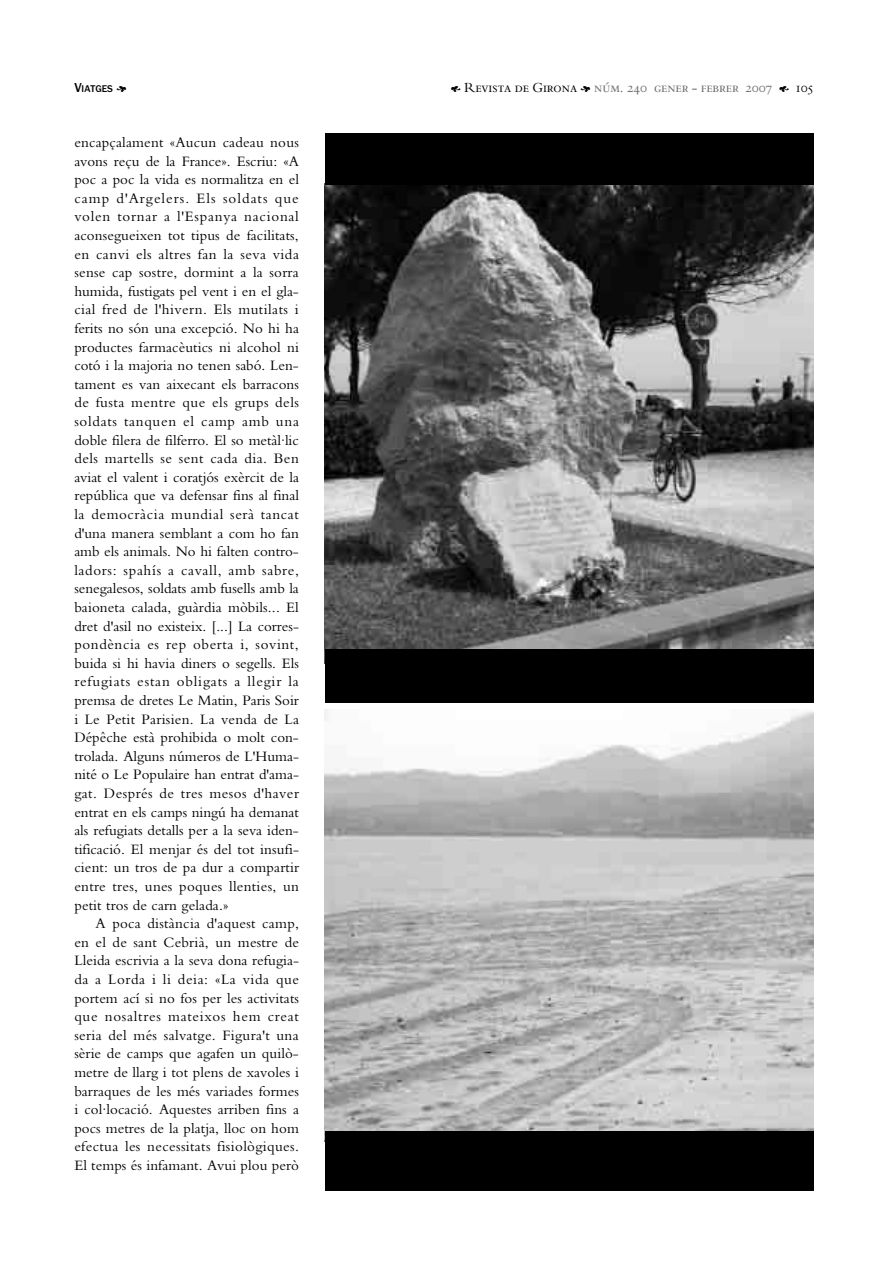
<style>
.page{position:relative;width:893px;height:1263px;background:#fff}
.page>*{position:absolute;margin:0;border:0;box-sizing:border-box;transform-origin:0 0}
.t1{font:15px/18.6px "Bembo";letter-spacing:.02em;color:#000;text-align:justify}
.t2{font:13.5px "Bergamo Sm Caps";color:#666}
.t3{font:700 10.2px "Franklin Gothic";color:#000}
.s1{font-size:13.5px}
.s2{font-family:"Botanical";font-weight:400;font-size:13.5px}
.s3{font-family:"Botanical";color:#000}
.s4{color:#000}
</style>
<div class="page">
<img style="left:325px;top:185px;width:488px;height:464px">
<img style="left:325px;top:709px;width:488px;height:422px">
<div style="left:325px;top:649px;width:488px;height:54px;background:#000"></div>
<div style="left:325px;top:1131px;width:488px;height:60px;background:#000"></div>
<div style="left:325px;top:133px;width:488px;height:52px;background:#000"></div>
<p class="t3" style="left:74px;top:85px;width:54px"><span class="s1">V</span>IATGES <span class="s2">F</span></p>
<p class="t2" style="left:450px;top:80px;width:364px"><span class="s3">E</span> <span class="s4">Revista de Girona</span> <span class="s3">F</span> núm. 240 gener - febrer 2007 <span class="s3">E</span> <span class="s4">105</span></p>
<p class="t1" style="left:74px;top:134px;width:226px">encapçalament «Aucun cadeau nous avons reçu de la France». Escriu: «A poc a poc la vida es normalitza en el camp d'Argelers. Els soldats que volen tornar a l'Espanya nacional aconsegueixen tot tipus de facilitats, en canvi els altres fan la seva vida sense cap sostre, dormint a la sorra humida, fustigats pel vent i en el gla&shy;cial fred de l'hivern. Els mutilats i ferits no són una excepció. No hi ha productes farmacèutics ni alcohol ni cotó i la majoria no tenen sabó. Len&shy;tament es van aixecant els barracons de fusta mentre que els grups dels soldats tanquen el camp amb una doble filera de filferro. El so metàl·lic dels martells se sent cada dia. Ben aviat el valent i coratjós exèrcit de la república que va defensar fins al final la democràcia mundial serà tancat d'una manera semblant a com ho fan amb els animals. No hi falten contro&shy;ladors: spahís a cavall, amb sabre, senegalesos, soldats amb fusells amb la baioneta calada, guàrdia mòbils... El dret d'asil no existeix. [...] La corres&shy;pondència es rep oberta i, sovint, buida si hi havia diners o segells. Els refugiats estan obligats a llegir la premsa de dretes Le Matin, Paris Soir i Le Petit Parisien. La venda de La Dépêche està prohibida o molt con&shy;trolada. Alguns números de L'Huma&shy;nité o Le Populaire han entrat d'ama&shy;gat. Després de tres mesos d'haver entrat en els camps ningú ha demanat als refugiats detalls per a la seva iden&shy;tificació. El menjar és del tot insufi&shy;cient: un tros de pa dur a compartir entre tres, unes poques llenties, un petit tros de carn gelada.»</p>
<p class="t1" style="left:74px;top:916px;width:226px;text-indent:21px">A poca distància d'aquest camp, en el de sant Cebrià, un mestre de Lleida escrivia a la seva dona refugia&shy;da a Lorda i li deia: «La vida que portem ací si no fos per les activitats que nosaltres mateixos hem creat seria del més salvatge. Figura't una sèrie de camps que agafen un quilò&shy;metre de llarg i tot plens de xavoles i barraques de les més variades formes i col·locació. Aquestes arriben fins a pocs metres de la platja, lloc on hom efectua les necessitats fisiològiques.<br>El temps és infamant. Avui plou però</p>
</div>
